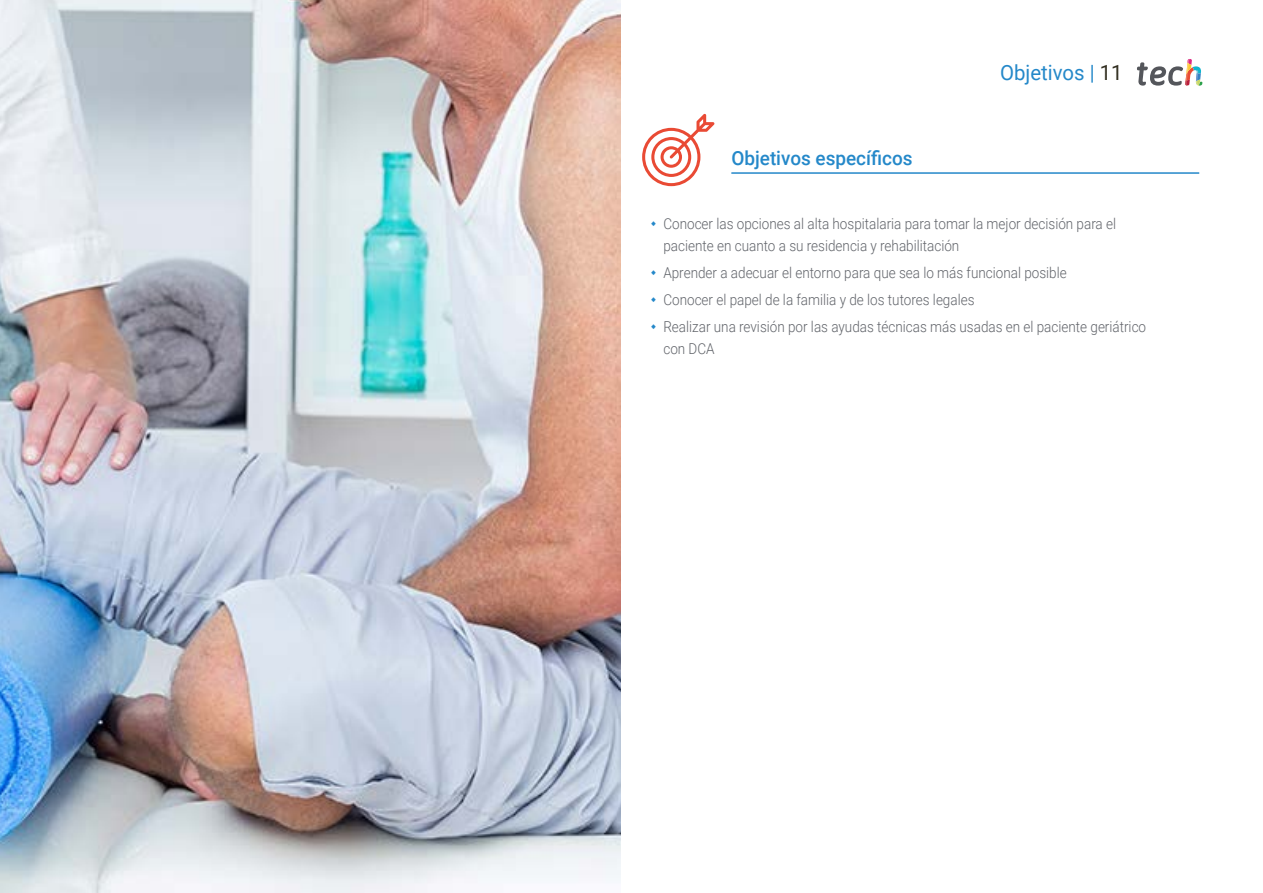
<style>
.page{position:relative;width:1263px;height:893px;background:#fff}
.page>*{position:absolute;margin:0;border:0;box-sizing:border-box;transform-origin:0 0}
.t1{font:21px "Roboto";color:#2488c9}
.t2{font:500 19.5px "Roboto";color:#2488c9}
.t3{font:300 15px/26.7px "Roboto";color:#61646a;scale:.9 1}
.s1{color:#312e20}
</style>
<div class="page">
<img style="left:0;top:0;width:621px;height:893px">
<svg style="left:642px;top:114px;width:72px;height:72px"></svg>
<hr style="left:731px;top:173px;width:468px;height:1px;background:#2488c9">
<svg style="left:1137px;top:59px;width:65px;height:27px"></svg>
<h2 class="t2" style="left:731px;top:144px;width:183px">Objetivos específicos</h2>
<h1 class="t1" style="left:1000px;top:57px;width:124px">Objetivos | <span class="s1">11</span></h1>
<p class="t3" style="left:663px;top:212px;width:505px;line-height:22.5px">Conocer las opciones al alta hospitalaria para tomar la mejor decisión para el paciente en cuanto a su residencia y rehabilitación</p>
<p class="t3" style="left:663px;top:259px;width:538px">Aprender a adecuar el entorno para que sea lo más funcional posible<br>Conocer el papel de la familia y de los tutores legales<br>Realizar una revisión por las ayudas técnicas más usadas en el paciente geriátrico</p>
<p class="t3" style="left:663px;top:335px;width:58px">con DCA</p>
</div>
